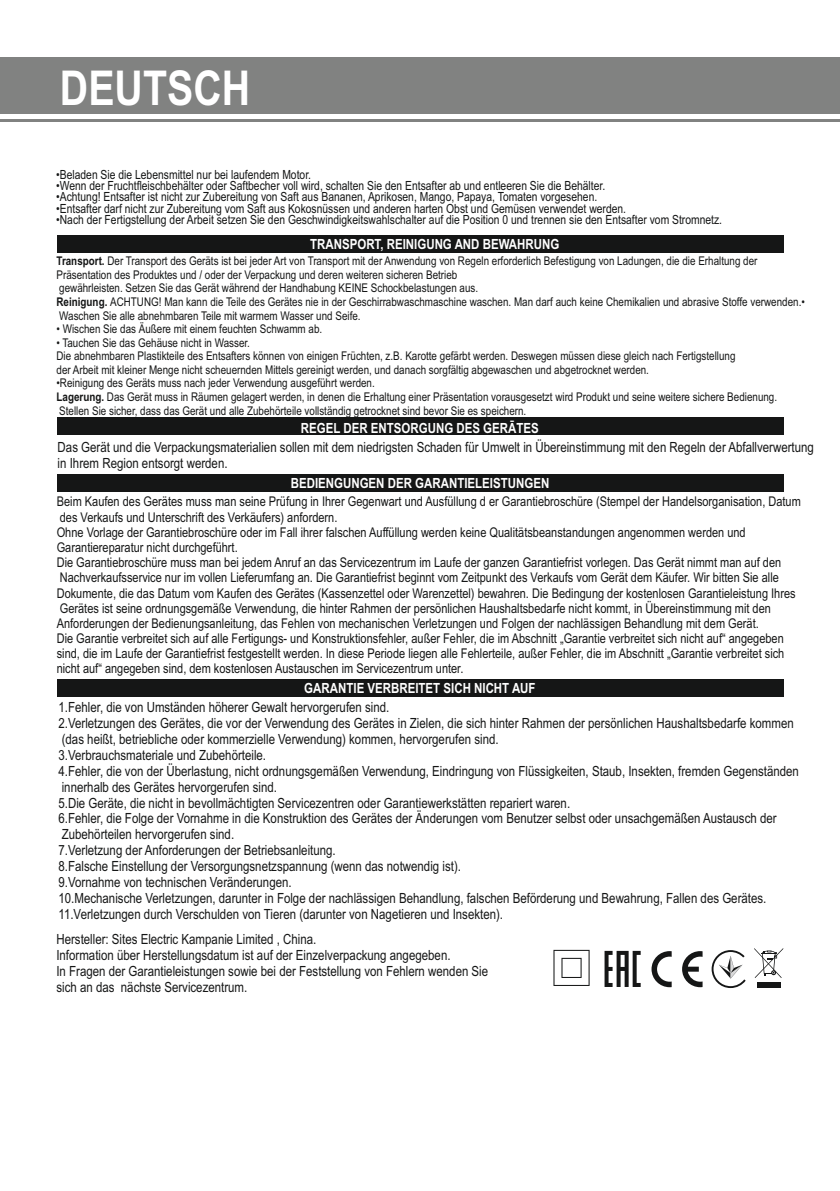
<style>
.page{position:relative;width:840px;height:1191px;background:#fff}
.page>*{position:absolute;margin:0;border:0;box-sizing:border-box;transform-origin:0 0}
.t1{font:700 48px "Arial Narrow";color:#fff}
.t2{font:14px/15.8px "Arial Narrow";color:#151616}
.t3{font:700 14px "Arial Narrow";color:#fff}
.t4{font:13.4px/15.2px "Arial Narrow";color:#151616}
.t5{font:12.6px "Arial Narrow";color:#151616}
.t6{font:12px/13.6px "Arial Narrow";color:#151616}
.s1{font-weight:700}
</style>
<div class="page">
<div style="left:0;top:57px;width:839px;height:56px;background:#818281"></div>
<hr style="left:0;top:119px;width:839px;height:3px;background:#818281">
<div style="left:57px;top:235px;width:726px;height:17px;background:#151616"></div>
<div style="left:57px;top:418px;width:725px;height:17px;background:#151616"></div>
<div style="left:57px;top:474px;width:725px;height:17px;background:#151616"></div>
<div style="left:57px;top:680px;width:725px;height:17px;background:#151616"></div>
<svg style="left:651px;top:951px;width:51px;height:36px"></svg>
<svg style="left:604px;top:951px;width:36px;height:36px"></svg>
<svg style="left:553px;top:950px;width:36px;height:36px"></svg>
<svg style="left:754px;top:948px;width:28px;height:30px"></svg>
<div style="left:756px;top:982px;width:24px;height:5px;background:#151616"></div>
<svg style="left:711px;top:950px;width:34px;height:38px"></svg>
<h1 class="t1" style="left:60px;top:70px;width:192px">DEUTSCH</h1>
<p class="t5" style="left:56px;top:169px;width:256px">• Beladen Sie die Lebensmittel nur bei laufendem Motor.</p>
<p class="t5" style="left:56px;top:181px;width:550px">• Wenn der Fruchtfleischbehälter oder Saftbecher voll wird, schalten Sie den Entsafter ab und entleeren Sie die Behälter.</p>
<p class="t5" style="left:56px;top:192px;width:542px">• Achtung! Entsafter ist nicht zur Zubereitung von Saft aus Bananen, Aprikosen, Mango, Papaya, Tomaten vorgesehen.</p>
<p class="t5" style="left:56px;top:204px;width:571px">• Entsafter darf nicht zur Zubereitung vom Saft aus Kokosnüssen und anderen harten Obst und Gemüsen verwendet werden.</p>
<p class="t5" style="left:56px;top:215px;width:667px">• Nach der Fertigstellung der Arbeit setzen Sie den Geschwindigkeitswahlschalter auf die Position 0 und trennen sie den Entsafter vom Stromnetz.</p>
<p class="t3" style="left:380px;top:239px;width:73px">, REINIGUNG</p>
<p class="t6" style="left:56px;top:255px;width:749px"><span class="s1">Transport.</span> Der Transport des Geräts ist bei jeder Art von Transport mit der Anwendung von Regeln erforderlich Befestigung von Ladungen, die die Erhaltung der Präsentation des Produktes und / oder der Verpackung und deren weiteren sicheren Betrieb<br>gewährleisten. Setzen Sie das Gerät während der Handhabung KEINE Schockbelastungen aus.<br><span class="s1">Reinigung.</span> ACHTUNG! Man kann die Teile des Gerätes nie in der Geschirrabwaschmaschine waschen. Man darf auch keine Chemikalien und abrasive Stoffe verwenden.• Waschen Sie alle abnehmbaren Teile mit warmem Wasser und Seife.</p>
<p class="t6" style="left:56px;top:323px;width:267px">• Wischen Sie das Äußere mit einem feuchten Schwamm ab.</p>
<p class="t6" style="left:56px;top:337px;width:680px">• Tauchen Sie das Gehäuse nicht in Wasser.<br>Die abnehmbaren Plastikteile des Entsafters können von einigen Früchten, z.B. Karotte gefärbt werden. Deswegen müssen diese gleich nach Fertigstellung der Arbeit mit kleiner Menge nicht scheuernden Mittels gereinigt werden, und danach sorgfältig abgewaschen und abgetrocknet werden.</p>
<p class="t6" style="left:56px;top:377px;width:721px">• Reinigung des Geräts muss nach jeder Verwendung ausgeführt werden.<br><span class="s1">Lagerung.</span> Das Gerät muss in Räumen gelagert werden, in denen die Erhaltung einer Präsentation vorausgesetzt wird Produkt und seine weitere sichere Bedienung.<br>Stellen Sie sicher, dass das Gerät und alle Zubehörteile vollständig getrocknet sind bevor Sie es speichern.</p>
<p class="t3" style="left:301px;top:422px;width:239px">REGEL DER ENTSORGUNG DES GERĀTES</p>
<p class="t2" style="left:58px;top:440px;width:757px">Das Gerät und die Verpackungsmaterialien sollen mit dem niedrigsten Schaden für Umwelt in Übereinstimmung mit den Regeln der Abfallverwertung in Ihrem Region entsorgt werden.</p>
<p class="t3" style="left:290px;top:478px;width:260px">BEDIENGUNGEN DER GARANTIELEISTUNGEN</p>
<p class="t4" style="left:57px;top:495px;width:745px">Beim Kaufen des Gerätes muss man seine Prüfung in Ihrer Gegenwart und Ausfüllung d er Garantiebroschüre (Stempel der Handelsorganisation, Datum des Verkaufs und Unterschrift des Verkäufers) anfordern.<br>Ohne Vorlage der Garantiebroschüre oder im Fall ihrer falschen Auffüllung werden keine Qualitätsbeanstandungen angenommen werden und Garantiereparatur nicht durchgeführt.<br>Die Garantiebroschüre muss man bei jedem Anruf an das Servicezentrum im Laufe der ganzen Garantiefrist vorlegen. Das Gerät nimmt man auf den Nachverkaufsservice nur im vollen Lieferumfang an. Die Garantiefrist beginnt vom Zeitpunkt des Verkaufs vom Gerät dem Käufer. Wir bitten Sie alle Dokumente, die das Datum vom Kaufen des Gerätes (Kassenzettel oder Warenzettel) bewahren. Die Bedingung der kostenlosen Garantieleistung Ihres Gerätes ist seine ordnungsgemäße Verwendung, die hinter Rahmen der persönlichen Haushaltsbedarfe nicht kommt, in Übereinstimmung mit den Anforderungen der Bedienungsanleitung, das Fehlen von mechanischen Verletzungen und Folgen der nachlässigen Behandlung mit dem Gerät.<br>Die Garantie verbreitet sich auf alle Fertigungs- und Konstruktionsfehler, außer Fehler, die im Abschnitt „Garantie verbreitet sich nicht auf“ angegeben sind, die im Laufe der Garantiefrist festgestellt werden. In diese Periode liegen alle Fehlerteile, außer Fehler, die im Abschnitt „Garantie verbreitet sich nicht auf“ angegeben sind, dem kostenlosen Austauschen im Servicezentrum unter.</p>
<p class="t3" style="left:304px;top:683px;width:233px">GARANTIE VERBREITET SICH NICHT AUF</p>
<p class="t2" style="left:58px;top:701px;width:332px">1. Fehler, die von Umständen höherer Gewalt hervorgerufen sind.</p>
<p class="t2" style="left:58px;top:716px;width:736px">2. Verletzungen des Gerätes, die vor der Verwendung des Gerätes in Zielen, die sich hinter Rahmen der persönlichen Haushaltsbedarfe kommen (das heißt, betriebliche oder kommerzielle Verwendung) kommen, hervorgerufen sind.</p>
<p class="t2" style="left:58px;top:748px;width:209px">3. Verbrauchsmateriale und Zubehörteile.</p>
<p class="t2" style="left:58px;top:764px;width:741px">4. Fehler, die von der Überlastung, nicht ordnungsgemäßen Verwendung, Eindringung von Flüssigkeiten, Staub, Insekten, fremden Gegenständen innerhalb des Gerätes hervorgerufen sind.</p>
<p class="t2" style="left:58px;top:796px;width:513px">5. Die Geräte, die nicht in bevollmächtigten Servicezentren oder Garantiewerkstätten repariert waren.</p>
<p class="t2" style="left:58px;top:812px;width:719px">6. Fehler, die Folge der Vornahme in die Konstruktion des Gerätes der Änderungen vom Benutzer selbst oder unsachgemäßen Austausch der<br>Zubehörteilen hervorgerufen sind.</p>
<p class="t2" style="left:58px;top:843px;width:278px">7. Verletzung der Anforderungen der Betriebsanleitung.</p>
<p class="t2" style="left:58px;top:859px;width:404px">8. Falsche Einstellung der Versorgungsnetzspannung (wenn das notwendig ist).</p>
<p class="t2" style="left:58px;top:875px;width:234px">9. Vornahme von technischen Veränderungen.</p>
<p class="t2" style="left:58px;top:891px;width:709px">10. Mechanische Verletzungen, darunter in Folge der nachlässigen Behandlung, falschen Beförderung und Bewahrung, Fallen des Gerätes.</p>
<p class="t2" style="left:56px;top:902px;width:448px;line-height:25.4px">11. Verletzungen durch Verschulden von Tieren (darunter von Nagetieren und Insekten).<br>Hersteller: Sites Electric Kampanie Limited , China.</p>
<p class="t2" style="left:56px;top:948px;width:433px">Information über Herstellungsdatum ist auf der Einzelverpackung angegeben.<br>In Fragen der Garantieleistungen sowie bei der Feststellung von Fehlern wenden Sie sich an das nächste Servicezentrum.</p>
<p class="t3" style="left:310px;top:239px;width:250px">TRANSPORTEKSPLOATACJAAND BEWAHRUNG</p>
</div>
